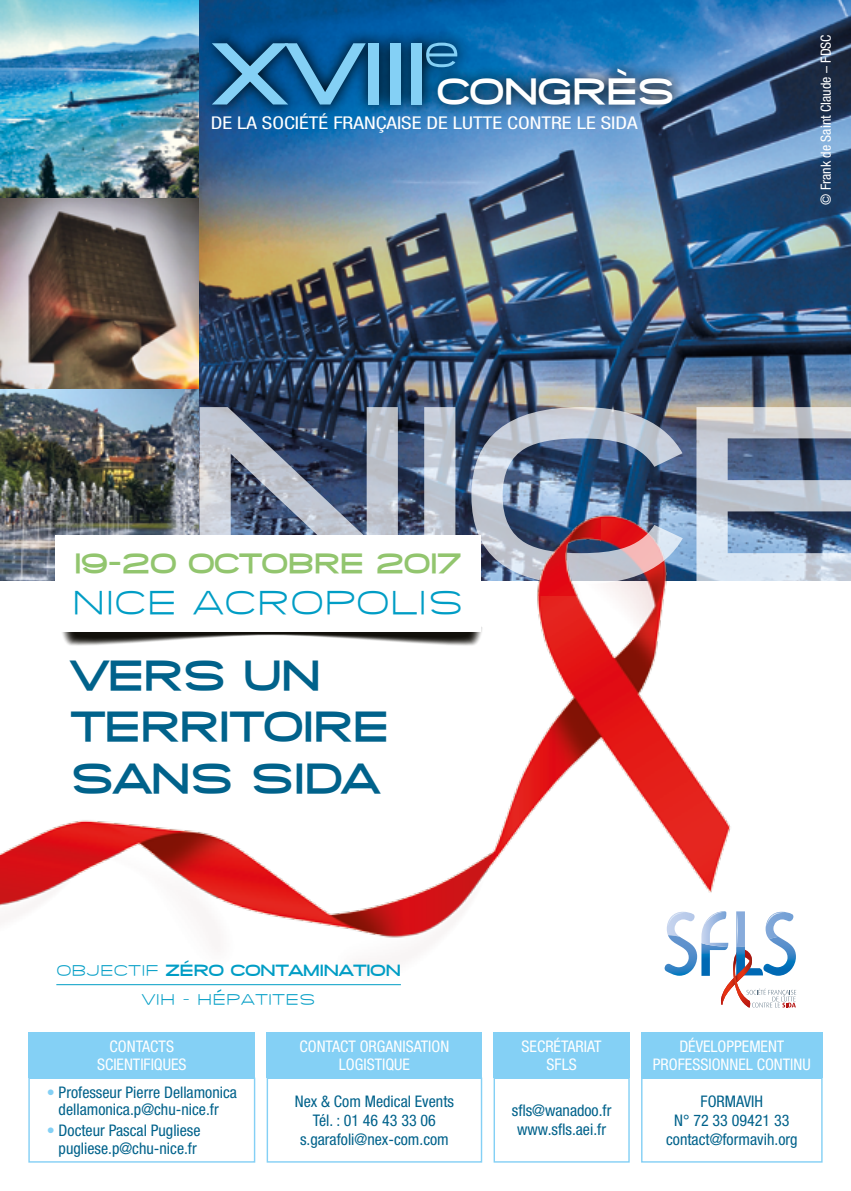
<style>
.page{position:relative;width:851px;height:1191px;background:#fff}
.page>*{position:absolute;margin:0;border:0;box-sizing:border-box;transform-origin:0 0}
.t1{font:800 86.6px "SF Grandezza";color:#84d0f5}
.t2{font:300 51.8px "SF Grandezza";color:#84d0f5}
.t3{font:800 42.8px/51.4px "SF Grandezza";color:#00628b}
.t4{font:800 37.2px "SF Grandezza";color:#fff}
.t5{font:300 36.8px "SF Grandezza";color:#009dc5}
.t6{font:800 28.4px "SF Grandezza";color:#92c56e}
.t7{font:condensed 17.6px "Helvetica Neue LT Std";color:#fff;scale:1.19 1}
.t8{font:300 16.6px/29.4px "SF Grandezza";color:#009dc5;text-align:center}
.t9{font:condensed 16px/19.2px "Helvetica Neue LT Std";color:#00628b;text-align:center}
.t10{font:condensed 16px/18px "Helvetica Neue LT Std";color:#fff;text-align:center}
.t11{font:condensed 14px "Helvetica Neue LT Std";color:#fff}
.s1{font-weight:800}
.s2{color:#84d0f5}
</style>
<div class="page">
<img style="left:0;top:197px;width:200px;height:283px">
<img style="left:0;top:0;width:200px;height:197px">
<img style="left:200px;top:0;width:650px;height:407px">
<img style="left:0;top:480px;width:731px;height:506px">
<svg style="left:199px;top:407px;width:651px;height:177px;background:#8690a5"></svg>
<svg style="left:59px;top:619px;width:425px;height:28px"></svg>
<div style="left:55px;top:536px;width:425px;height:96px;background:#fff"></div>
<hr style="left:56px;top:984px;width:345px;height:1px;background:#009dc5">
<svg style="left:201px;top:29px;width:484px;height:88px;background:#13588e"></svg>
<div style="left:28px;top:1077px;width:227px;height:85px;border:1px solid #84d0f5"></div>
<div style="left:28px;top:1032px;width:227px;height:45px;background:#84d0f5"></div>
<div style="left:493px;top:1077px;width:136px;height:85px;border:1px solid #84d0f5"></div>
<div style="left:493px;top:1032px;width:136px;height:45px;background:#84d0f5"></div>
<div style="left:641px;top:1077px;width:181px;height:85px;border:1px solid #84d0f5"></div>
<div style="left:641px;top:1032px;width:181px;height:45px;background:#84d0f5"></div>
<div style="left:266px;top:1077px;width:216px;height:85px;border:1px solid #84d0f5"></div>
<div style="left:266px;top:1032px;width:216px;height:45px;background:#84d0f5"></div>
<img style="left:516px;top:480px;width:84px;height:115px">
<svg style="left:664px;top:909px;width:132px;height:99px"></svg>
<h2 class="t2" style="left:423px;top:18px;width:38px">e</h2>
<h1 class="t1" style="left:212px;top:20px;width:217px">XVIII</h1>
<h3 class="t4" style="left:437px;top:69px;width:239px">CONGRÈS</h3>
<p class="t7" style="left:211px;top:113px;width:360px">DE LA SOCIÉTÉ FRANÇAISE DE LUTTE CONTRE LE SIDA</p>
<p class="t11" style="left:817px;top:204px;width:172px;rotate:-90deg">© Frank de Saint Claude – FDSC</p>
<h3 class="t6" style="left:74px;top:545px;width:388px">19-20 OCTOBRE 2017</h3>
<h3 class="t5" style="left:72px;top:579px;width:394px">NICE ACROPOLIS</h3>
<h3 class="t3" style="left:71px;top:649px;width:319px">VERS UN<br>TERRITOIRE<br>SANS SIDA</h3>
<p class="t8" style="left:56px;top:954px;width:346px">OBJECTIF <span class="s1">ZÉRO CONTAMINATION<br></span>VIH - HÉPATITES</p>
<p class="t10" style="left:97px;top:1036px;width:91px">CONTACTS<br>SCIENTIFIQUES</p>
<p class="t9" style="left:47px;top:1083px;width:192px;line-height:17.2px"><span class="s2">•</span> Professeur Pierre Dellamonica dellamonica.p@chu-nice.fr</p>
<p class="t9" style="left:47px;top:1122px;width:155px;line-height:17.2px"><span class="s2">•</span> Docteur Pascal Pugliese pugliese.p@chu-nice.fr</p>
<p class="t10" style="left:299px;top:1036px;width:151px">CONTACT ORGANISATION<br>LOGISTIQUE</p>
<p class="t9" style="left:295px;top:1091px;width:161px">Nex &amp; Com Medical Events<br>Tél. : 01 46 43 33 06 s.garafoli@nex-com.com</p>
<p class="t10" style="left:521px;top:1036px;width:82px">SECRÉTARIAT<br>SFLS</p>
<p class="t9" style="left:511px;top:1100px;width:101px">sfls@wanadoo.fr www.sfls.aei.fr</p>
<p class="t10" style="left:652px;top:1036px;width:159px">DÉVELOPPEMENT<br>PROFESSIONNEL CONTINU</p>
<p class="t9" style="left:666px;top:1091px;width:133px">FORMAVIH<br>N° 72 33 09421 33 contact@formavih.org</p>
</div>
